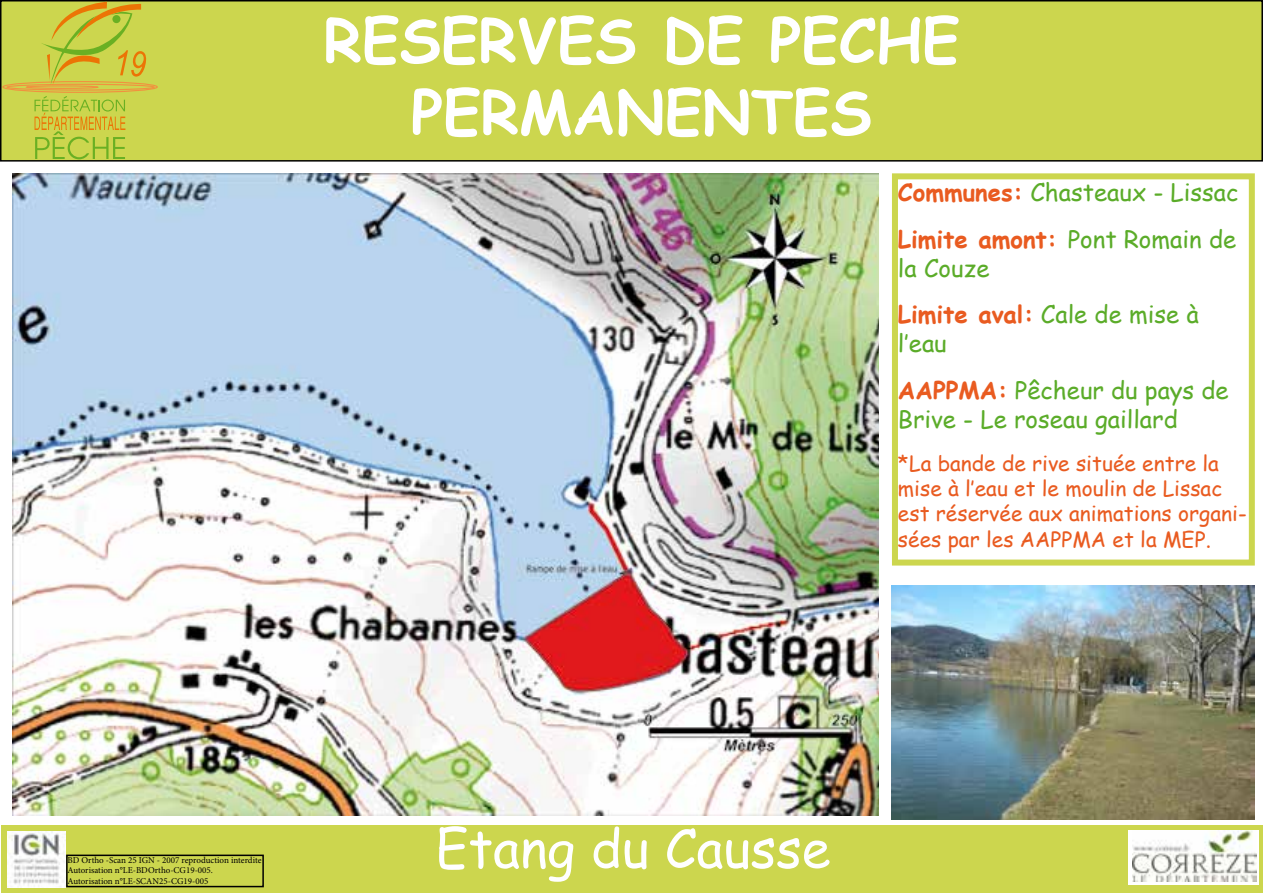
<style>
.page{position:relative;width:1263px;height:893px;background:#fff}
.page>*{position:absolute;margin:0;border:0;box-sizing:border-box;transform-origin:0 0}
.t1{font:700 60px/72px "Comic Sans MS";color:#fff;text-align:center}
.t2{font:52.5px "Comic Sans MS";color:#fff}
.t3{font:24px/46.8px "Comic Sans MS";color:#5bac29}
.t4{font:21px/25.2px "Comic Sans MS";color:#e95b20}
.t5{font:9px/10.8px "Minion Pro";color:#000}
.s1{font-weight:700;color:#e95b20}
</style>
<div class="page">
<div style="left:1px;top:1px;width:1261px;height:160px;background:#ccd64e"></div>
<div style="left:0;top:0;width:1263px;height:162px;border:2px solid #000"></div>
<div style="left:26px;top:85px;width:72px;height:4px;border:1px solid #f1923f;border-radius:50%"></div>
<div style="left:6px;top:84px;width:149px;height:7px;border:1px solid #f1923f;border-radius:50%"></div>
<div style="left:2px;top:81px;width:156px;height:12px;border:1px solid #f1923f;border-radius:50%"></div>
<svg style="left:35px;top:96px;width:90px;height:63px"></svg>
<svg style="left:41px;top:2px;width:105px;height:84px"></svg>
<div style="left:2px;top:825px;width:1261px;height:68px;background:#ccd64e"></div>
<img style="left:7px;top:831px;width:59px;height:56px">
<div style="left:66px;top:855px;width:198px;height:32px;border:2px solid #000"></div>
<svg style="left:1128px;top:830px;width:131px;height:55px"></svg>
<img style="left:1133px;top:830px;width:124px;height:51px">
<img style="left:13px;top:173px;width:866px;height:642px">
<div style="left:892px;top:173px;width:363px;height:393px;border:6px solid #ccd64e"></div>
<img style="left:891px;top:585px;width:363px;height:234px">
<h1 class="t1" style="left:323px;top:2px;width:638px">RESERVES DE PECHE<br>PERMANENTES</h1>
<p class="t3" style="left:898px;top:168px;width:342px"><span class="s1">Communes:</span> Chasteaux - Lissac<br><span class="s1">Limite amont:</span> Pont Romain de</p>
<p class="t3" style="left:898px;top:244px;width:302px">la Couze<br><span class="s1">Limite aval:</span> Cale de mise à</p>
<p class="t3" style="left:898px;top:319px;width:332px">l’eau<br><span class="s1">AAPPMA:</span> Pêcheur du pays de</p>
<p class="t3" style="left:898px;top:395px;width:281px">Brive - Le roseau gaillard</p>
<p class="t4" style="left:898px;top:450px;width:350px">*La bande de rive située entre la mise à l’eau et le moulin de Lissac est réservée aux animations organi&shy;sées par les AAPPMA et la MEP.</p>
<p class="t5" style="left:68px;top:854px;width:195px">BD Ortho -Scan 25 IGN - 2007 reproduction interdite<br>Autorisation n°LE-BDOrtho-CG19-005.</p>
<p class="t5" style="left:68px;top:876px;width:142px">Autorisation n°LE-SCAN25-CG19-005</p>
<h2 class="t2" style="left:435px;top:809px;width:397px">Etang du Causse</h2>
</div>
